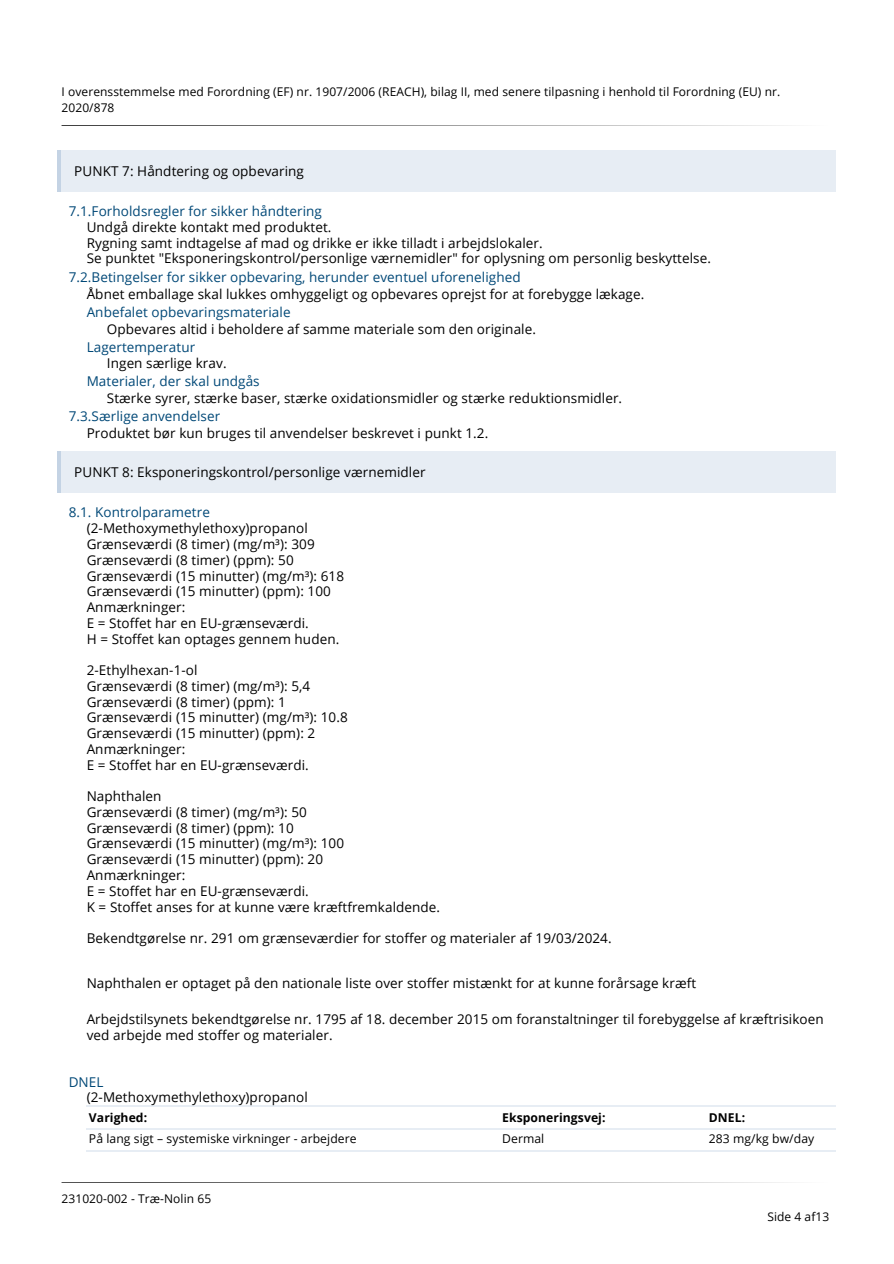
<style>
.page{position:relative;width:894px;height:1264px;background:#fff}
.page>*{position:absolute;margin:0;border:0;box-sizing:border-box;transform-origin:0 0}
.t1{font:13.5px/15.8px "Open Sans";letter-spacing:.005em;color:#000}
.t2{font:13.5px "Open Sans";letter-spacing:.005em;color:#004877}
.t3{font:12.15px/21.3px "Open Sans";letter-spacing:.005em;color:#000}
.t4{font:700 12.15px/21.3px "Open Sans";letter-spacing:.005em;color:#000}
.t5{font:12px/15.8px "Open Sans";letter-spacing:.005em;color:#000}
.s1{color:#004877}
.s2{font-weight:700}
.s3{font-weight:400}
</style>
<div class="page">
<div style="left:57px;top:150px;width:778px;height:41px;background:#e7edf4"></div>
<hr style="left:57px;top:150px;width:4px;height:41px;background:#c4d3e4">
<div style="left:57px;top:451px;width:778px;height:41px;background:#e7edf4"></div>
<hr style="left:57px;top:451px;width:4px;height:41px;background:#c4d3e4">
<svg style="left:62px;top:125px;width:726px;height:1px"></svg>
<hr style="left:87px;top:1105px;width:413px;height:1px;background:#e7edf4">
<hr style="left:500px;top:1105px;width:206px;height:1px;background:#e7edf4">
<hr style="left:706px;top:1105px;width:129px;height:1px;background:#e7edf4">
<hr style="left:87px;top:1128px;width:413px;height:1px;background:#e7edf4">
<hr style="left:500px;top:1128px;width:206px;height:1px;background:#e7edf4">
<hr style="left:706px;top:1128px;width:129px;height:1px;background:#e7edf4">
<hr style="left:87px;top:1150px;width:413px;height:1px;background:#e7edf4">
<hr style="left:500px;top:1150px;width:206px;height:1px;background:#e7edf4">
<hr style="left:706px;top:1150px;width:129px;height:1px;background:#e7edf4">
<h2 class="t5" style="left:62px;top:83px;width:720px">I overensstemmelse med Forordning (EF) nr. 1907/2006 (REACH), bilag II, med senere tilpasning i henhold til Forordning (EU) nr.<br>2020/878</h2>
<h2 class="t1" style="left:74px;top:163px;width:231px">PUNKT 7: Håndtering og opbevaring</h2>
<h2 class="t2" style="left:69px;top:201px;width:255px">7.1.Forholdsregler for sikker håndtering</h2>
<h2 class="t1" style="left:87px;top:219px;width:625px">Undgå direkte kontakt med produktet.<br>Rygning samt indtagelse af mad og drikke er ikke tilladt i arbejdslokaler.<br>Se punktet "Eksponeringskontrol/personlige værnemidler" for oplysning om personlig beskyttelse.</h2>
<h2 class="t2" style="left:69px;top:268px;width:453px">7.2.Betingelser for sikker opbevaring, herunder eventuel uforenelighed</h2>
<h2 class="t1" style="left:87px;top:285px;width:559px;line-height:18px">Åbnet emballage skal lukkes omhyggeligt og opbevares oprejst for at forebygge lækage.<br><span class="s1">Anbefalet opbevaringsmateriale</span></h2>
<h2 class="t1" style="left:107px;top:320px;width:430px">Opbevares altid i beholdere af samme materiale som den originale.</h2>
<h2 class="t2" style="left:87px;top:337px;width:110px">Lagertemperatur</h2>
<h2 class="t1" style="left:107px;top:355px;width:121px">Ingen særlige krav.</h2>
<h2 class="t2" style="left:87px;top:372px;width:174px">Materialer, der skal undgås</h2>
<h2 class="t1" style="left:107px;top:390px;width:516px">Stærke syrer, stærke baser, stærke oxidationsmidler og stærke reduktionsmidler.</h2>
<h2 class="t2" style="left:69px;top:406px;width:153px">7.3.Særlige anvendelser</h2>
<h2 class="t1" style="left:87px;top:424px;width:403px">Produktet bør kun bruges til anvendelser beskrevet i punkt 1.2.</h2>
<h2 class="t1" style="left:74px;top:464px;width:352px">PUNKT 8: Eksponeringskontrol/personlige værnemidler</h2>
<h2 class="t2" style="left:69px;top:502px;width:143px">8.1. Kontrolparametre</h2>
<h2 class="t1" style="left:87px;top:520px;width:259px">(2-Methoxymethylethoxy)propanol Grænseværdi (8 timer) (mg/m³): 309<br>Grænseværdi (8 timer) (ppm): 50<br>Grænseværdi (15 minutter) (mg/m³): 618<br>Grænseværdi (15 minutter) (ppm): 100<br>Anmærkninger:<br>E = Stoffet har en EU-grænseværdi.<br>H = Stoffet kan optages gennem huden.</h2>
<h2 class="t1" style="left:87px;top:662px;width:262px">2-Ethylhexan-1-ol<br>Grænseværdi (8 timer) (mg/m³): 5,4<br>Grænseværdi (8 timer) (ppm): 1<br>Grænseværdi (15 minutter) (mg/m³): 10.8<br>Grænseværdi (15 minutter) (ppm): 2<br>Anmærkninger:<br>E = Stoffet har en EU-grænseværdi.</h2>
<h2 class="t1" style="left:87px;top:788px;width:355px">Naphthalen<br>Grænseværdi (8 timer) (mg/m³): 50<br>Grænseværdi (8 timer) (ppm): 10<br>Grænseværdi (15 minutter) (mg/m³): 100<br>Grænseværdi (15 minutter) (ppm): 20<br>Anmærkninger:<br>E = Stoffet har en EU-grænseværdi.<br>K = Stoffet anses for at kunne være kræftfremkaldende.</h2>
<h2 class="t1" style="left:87px;top:929px;width:526px">Bekendtgørelse nr. 291 om grænseværdier for stoffer og materialer af 19/03/2024.</h2>
<h1 class="t1" style="left:87px;top:974px;width:610px">Naphthalen er optaget på den nationale liste over stoffer mistænkt for at kunne forårsage kræft</h1>
<h2 class="t1" style="left:87px;top:1010px;width:738px">Arbejdstilsynets bekendtgørelse nr. 1795 af 18. december 2015 om foranstaltninger til forebyggelse af kræftrisikoen ved arbejde med stoffer og materialer.</h2>
<h2 class="t2" style="left:69px;top:1072px;width:36px">DNEL</h2>
<h2 class="t1" style="left:87px;top:1089px;width:222px">(2-Methoxymethylethoxy)propanol</h2>
<h2 class="t3" style="left:89px;top:1106px;width:269px"><span class="s2">Varighed:<br></span>På lang sigt – systemiske virkninger - arbejdere</h2>
<p class="t4" style="left:502px;top:1106px;width:105px">Eksponeringsvej:<br><span class="s3">Dermal</span></p>
<p class="t3" style="left:708px;top:1106px;width:107px"><span class="s2">DNEL:<br></span>283 mg/kg bw/day</p>
<p class="t5" style="left:62px;top:1190px;width:151px">231020-002 - Træ-Nolin 65</p>
<h2 class="t5" style="left:767px;top:1207px;width:63px">Side 4 af13</h2>
</div>
